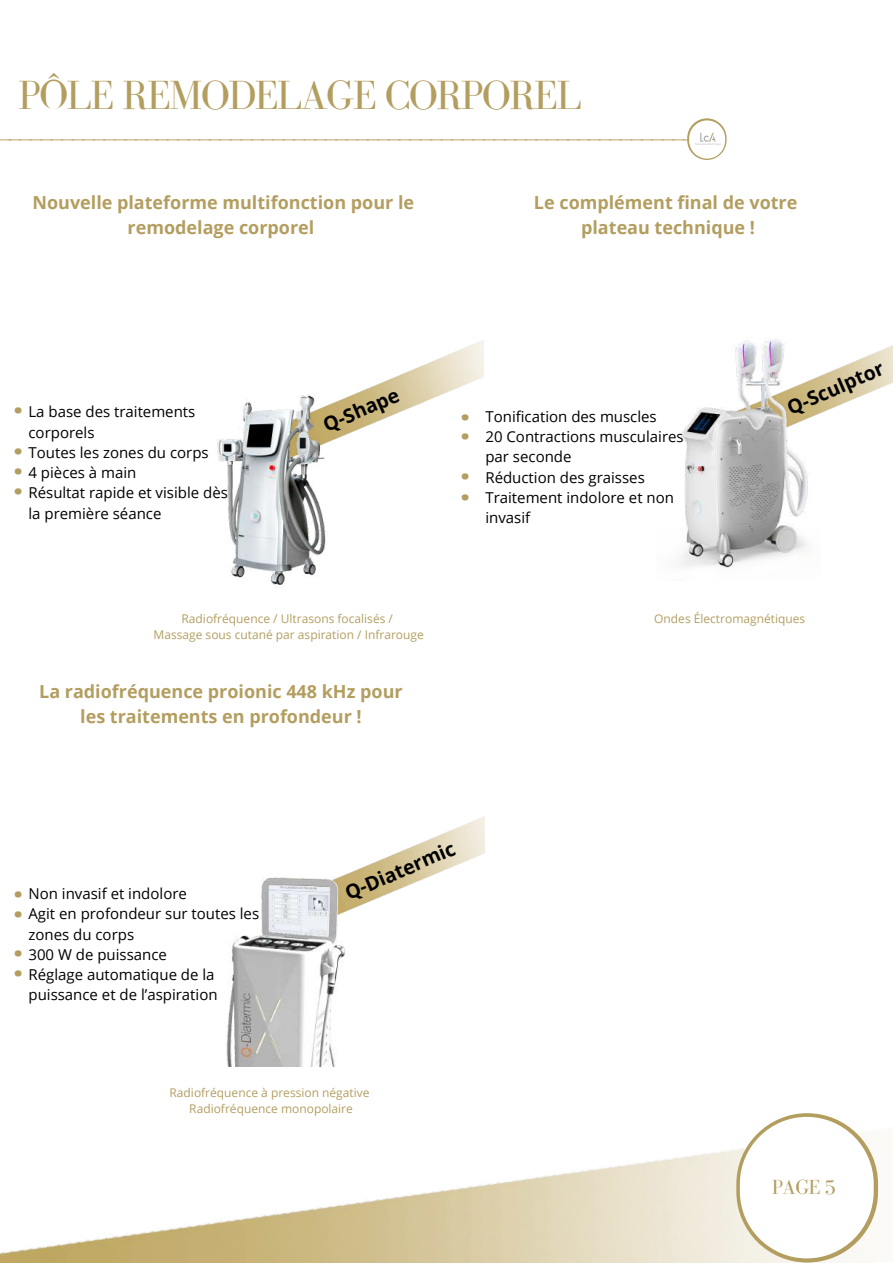
<style>
.page{position:relative;width:893px;height:1264px;background:#fff}
.page>*{position:absolute;margin:0;border:0;box-sizing:border-box;transform-origin:0 0}
.t1{font:42px "Bodoni FLF";letter-spacing:-.04em;color:#b39e60}
.t2{font:800 33px/39.5px "Open Sans";color:#b39e60}
.t3{font:21px "Bodoni FLF";color:#b39e60}
.t4{font:700 19.5px "Open Sans";color:#000}
.t5{font:700 18px/24.8px "Open Sans";color:#b39e60;text-align:center}
.t6{font:15px/20.2px "Open Sans";color:#000}
.t7{font:12px/16px "Open Sans";color:#b39e60;text-align:center}
</style>
<div class="page">
<img style="left:344px;top:340px;width:139px;height:96px">
<img style="left:820px;top:346px;width:72px;height:68px">
<img style="left:388px;top:816px;width:96px;height:41px">
<svg style="left:687px;top:118px;width:39px;height:42px"></svg>
<svg style="left:689px;top:120px;width:36px;height:39px"></svg>
<img style="left:690px;top:122px;width:35px;height:35px">
<img style="left:216px;top:393px;width:128px;height:192px">
<img style="left:679px;top:339px;width:141px;height:229px">
<img style="left:0;top:857px;width:879px;height:405px">
<svg style="left:736px;top:1113px;width:142px;height:149px;background:#bba871"></svg>
<div style="left:739px;top:1116px;width:134px;height:142px;background:#fff;border-radius:67px"></div>
<h1 class="t1" style="left:18px;top:73px;width:565px">PÔLE REMODELAGE CORPOREL</h1>
<h1 class="t1" style="left:-2px;top:103px;width:698px">__________________________________________________________________</h1>
<p class="t5" style="left:32px;top:190px;width:383px">Nouvelle plateforme multifonction pour le remodelage corporel</p>
<p class="t5" style="left:534px;top:190px;width:265px">Le complément final de votre plateau technique !</p>
<h3 class="t4" style="left:318px;top:413px;width:82px;rotate:-23deg">Q-Shape</h3>
<p class="t6" style="left:28px;top:401px;width:201px">La base des traitements corporels<br>Toutes les zones du corps<br>4 pièces à main<br>Résultat rapide et visible dès la première séance</p>
<p class="t6" style="left:485px;top:406px;width:200px">Tonification des muscles<br>20 Contractions musculaires par seconde<br>Réduction des graisses<br>Traitement indolore et non invasif</p>
<h2 class="t2" style="left:13px;top:380px;width:11px">.</h2>
<h2 class="t2" style="left:460px;top:387px;width:11px">.</h2>
<h2 class="t2" style="left:460px;top:407px;width:11px">. .</h2>
<h2 class="t2" style="left:460px;top:467px;width:11px">.</h2>
<h2 class="t2" style="left:13px;top:421px;width:11px">.</h2>
<h2 class="t2" style="left:13px;top:441px;width:11px">.</h2>
<h2 class="t2" style="left:13px;top:461px;width:11px">.</h2>
<h3 class="t4" style="left:782px;top:395px;width:104px;rotate:-23deg">Q-Sculptor</h3>
<p class="t7" style="left:181px;top:610px;width:213px">Radiofréquence / Ultrasons focalisés /</p>
<p class="t7" style="left:654px;top:610px;width:152px">Ondes Électromagnétiques</p>
<p class="t7" style="left:154px;top:626px;width:272px">Massage sous cutané par aspiration / Infrarouge</p>
<p class="t5" style="left:39px;top:678px;width:365px">La radiofréquence proionic 448 kHz pour les traitements en profondeur !</p>
<p class="t6" style="left:28px;top:883px;width:232px">Non invasif et indolore<br>Agit en profondeur sur toutes les zones du corps<br>300 W de puissance<br>Réglage automatique de la puissance et de l’aspiration</p>
<h2 class="t2" style="left:13px;top:864px;width:11px">.</h2>
<h2 class="t2" style="left:13px;top:884px;width:11px">. .</h2>
<h2 class="t2" style="left:13px;top:943px;width:11px">.</h2>
<h3 class="t4" style="left:340px;top:880px;width:119px;rotate:-23deg">Q-Diatermic</h3>
<p class="t7" style="left:169px;top:1084px;width:201px">Radiofréquence à pression négative<br>Radiofréquence monopolaire</p>
<h3 class="t3" style="left:771px;top:1176px;width:66px">PAGE 5</h3>
</div>
